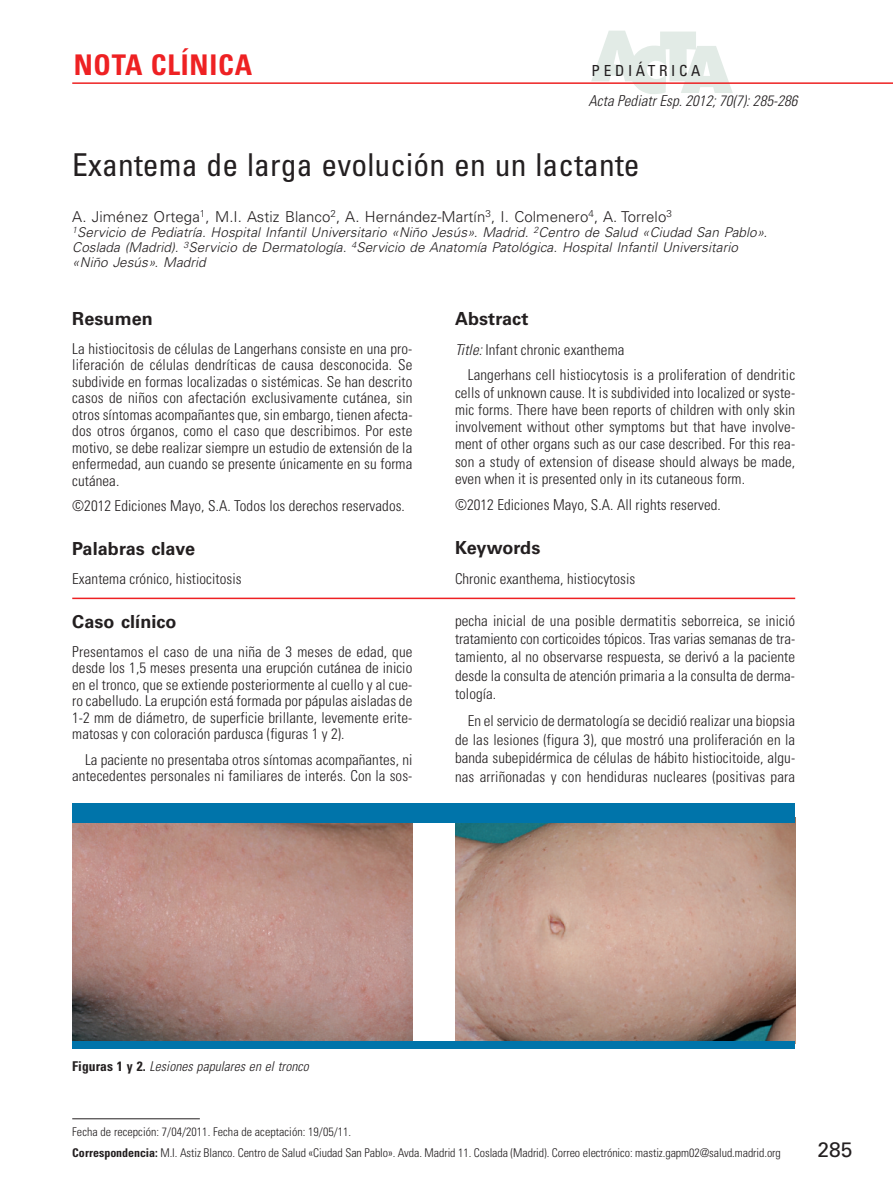
<style>
.page{position:relative;width:893px;height:1191px;background:#fff}
.page>*{position:absolute;margin:0;border:0;box-sizing:border-box;transform-origin:0 0}
.t1{font:condensed 31.5px "Univers LT Std";letter-spacing:.005em;color:#231f20}
.t2{font:700 condensed 28.5px "Univers LT Std";letter-spacing:.03em;color:#ee2123}
.t3{font:21px "Univers LT Std";color:#231f20}
.t4{font:700 18px "Univers LT Std";letter-spacing:.005em;color:#231f20}
.t5{font:condensed 15.3px "Univers LT Std";letter-spacing:.24em;color:#231f20}
.t6{font:300 condensed 15px/16.5px "Univers LT Std";letter-spacing:.005em;color:#231f20;text-align:justify}
.t7{font:300 15px "Univers LT Std";letter-spacing:.005em;color:#231f20}
.t8{font:italic 300 condensed 15px "Univers LT Std";letter-spacing:.005em;color:#231f20}
.t9{font:italic 300 13.5px/15px "Univers LT Std";letter-spacing:.005em;color:#231f20}
.t10{font:italic 300 condensed 13.5px "Univers LT Std";letter-spacing:.005em;color:#231f20}
.t11{font:300 condensed 12px/20.2px "Univers LT Std";letter-spacing:-.005em;color:#231f20}
.s1{font-style:italic}
.s2{font-weight:700;font-style:normal}
.s3{font-weight:700}
</style>
<div class="page">
<svg style="left:591px;top:31px;width:142px;height:63px"></svg>
<hr style="left:72px;top:82px;width:821px;height:2px;background:#ee2123">
<hr style="left:72px;top:1118px;width:128px;height:1px;background:#231f20">
<hr style="left:72px;top:597px;width:723px;height:2px;background:#ee2123">
<img style="left:455px;top:822px;width:340px;height:219px">
<img style="left:72px;top:822px;width:340px;height:219px">
<div style="left:72px;top:1041px;width:723px;height:8px;background:#0074aa"></div>
<div style="left:72px;top:803px;width:723px;height:19px;background:#0074aa"></div>
<h2 class="t2" style="left:74px;top:52px;width:180px">NOTA CLÍNICA</h2>
<p class="t5" style="left:591px;top:64px;width:110px">PEDIÁTRICA</p>
<p class="t8" style="left:588px;top:94px;width:210px">Acta Pediatr Esp. 2012; 70(7): 285-286</p>
<h1 class="t1" style="left:72px;top:150px;width:569px">Exantema de larga evolución en un lactante</h1>
<p class="t7" style="left:72px;top:210px;width:601px">A. Jiménez Ortega<sup>1</sup>, M.I. Astiz Blanco<sup>2</sup>, A. Hernández-Martín<sup>3</sup>, I. Colmenero<sup>4</sup>, A. Torrelo<sup>3</sup></p>
<p class="t9" style="left:72px;top:226px;width:696px"><sup>1</sup>Servicio de Pediatría. Hospital Infantil Universitario «Niño Jesús». Madrid. <sup>2</sup>Centro de Salud «Ciudad San Pablo».<br>Coslada (Madrid). <sup>3</sup>Servicio de Dermatología. <sup>4</sup>Servicio de Anatomía Patológica. Hospital Infantil Universitario «Niño Jesús». Madrid</p>
<p class="t4" style="left:72px;top:309px;width:82px">Resumen</p>
<p class="t6" style="left:72px;top:341px;width:342px">La histiocitosis de células de Langerhans consiste en una pro&shy;liferación de células dendríticas de causa desconocida. Se subdivide en formas localizadas o sistémicas. Se han descrito casos de niños con afectación exclusivamente cutánea, sin otros síntomas acompañantes que, sin embargo, tienen afecta&shy;dos otros órganos, como el caso que describimos. Por este motivo, se debe realizar siempre un estudio de extensión de la enfermedad, aun cuando se presente únicamente en su forma cutánea.</p>
<p class="t6" style="left:72px;top:498px;width:334px">©2012 Ediciones Mayo, S.A. Todos los derechos reservados.</p>
<p class="t4" style="left:72px;top:539px;width:124px">Palabras clave</p>
<p class="t6" style="left:72px;top:571px;width:171px">Exantema crónico, histiocitosis</p>
<p class="t4" style="left:72px;top:612px;width:106px">Caso clínico</p>
<p class="t6" style="left:72px;top:644px;width:342px">Presentamos el caso de una niña de 3 meses de edad, que desde los 1,5 meses presenta una erupción cutánea de inicio en el tronco, que se extiende posteriormente al cuello y al cue&shy;ro cabelludo. La erupción está formada por pápulas aisladas de 1-2 mm de diámetro, de superficie brillante, levemente erite&shy;matosas y con coloración pardusca (figuras 1 y 2).</p>
<p class="t6" style="left:72px;top:752px;width:342px;text-align:right">La paciente no presentaba otros síntomas acompañantes, ni antecedentes personales ni familiares de interés. Con la sos-</p>
<p class="t4" style="left:455px;top:309px;width:75px">Abstract</p>
<p class="t6" style="left:468px;top:337px;width:329px;line-height:25.8px;text-indent:-13px"><span class="s1">Title:</span> Infant chronic exanthema<br>Langerhans cell histiocytosis is a proliferation of dendritic</p>
<p class="t6" style="left:455px;top:384px;width:342px;line-height:17.2px">cells of unknown cause. It is subdivided into localized or syste&shy;mic forms. There have been reports of children with only skin involvement without other symptoms but that have involve&shy;ment of other organs such as our case described. For this rea&shy;son a study of extension of disease should always be made, even when it is presented only in its cutaneous form.</p>
<p class="t6" style="left:455px;top:497px;width:267px">©2012 Ediciones Mayo, S.A. All rights reserved.</p>
<p class="t4" style="left:455px;top:539px;width:87px">Keywords</p>
<p class="t6" style="left:455px;top:571px;width:182px">Chronic exanthema, histiocytosis</p>
<p class="t6" style="left:455px;top:612px;width:342px;line-height:18.5px">pecha inicial de una posible dermatitis seborreica, se inició tratamiento con corticoides tópicos. Tras varias semanas de tra&shy;tamiento, al no observarse respuesta, se derivó a la paciente desde la consulta de atención primaria a la consulta de derma&shy;tología.</p>
<p class="t6" style="left:455px;top:712px;width:342px;line-height:18.5px;text-indent:13px">En el servicio de dermatología se decidió realizar una biopsia de las lesiones (figura 3), que mostró una proliferación en la banda subepidérmica de células de hábito histiocitoide, algu&shy;nas arriñonadas y con hendiduras nucleares (positivas para</p>
<p class="t10" style="left:72px;top:1059px;width:238px"><span class="s2">Figuras 1 y 2.</span> Lesiones papulares en el tronco</p>
<p class="t11" style="left:72px;top:1122px;width:710px">Fecha de recepción: 7/04/2011. Fecha de aceptación: 19/05/11.<br><span class="s3">Correspondencia:</span> M.I. Astiz Blanco. Centro de Salud «Ciudad San Pablo». Avda. Madrid 11. Coslada (Madrid). Correo electrónico: mastiz.gapm02@salud.madrid.org</p>
<h3 class="t3" style="left:817px;top:1139px;width:37px">285</h3>
</div>
